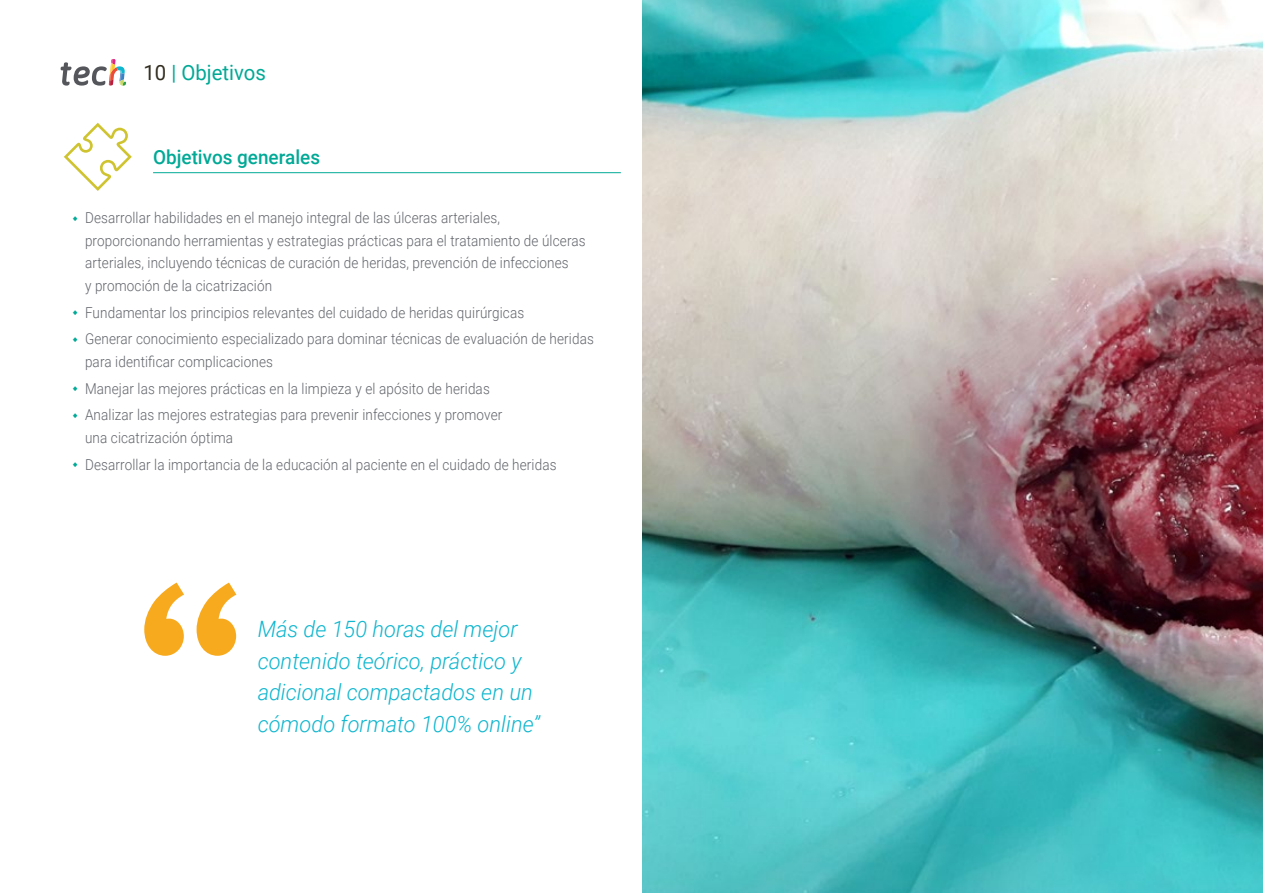
<style>
.page{position:relative;width:1263px;height:893px;background:#fff}
.page>*{position:absolute;margin:0;border:0;box-sizing:border-box;transform-origin:0 0}
.t1{font:italic 300 22.5px/31.5px "Roboto";color:#0fb6cf}
.t2{font:21px "Roboto";color:#00a996}
.t3{font:500 19.5px "Roboto";color:#00a996}
.t4{font:300 15px/26.7px "Roboto";letter-spacing:.01em;color:#61646a;scale:.9 1}
.s1{color:#312e20}
</style>
<div class="page">
<hr style="left:153px;top:172px;width:468px;height:1px;background:#00a996">
<svg style="left:64px;top:123px;width:68px;height:68px"></svg>
<img style="left:642px;top:0;width:621px;height:893px">
<svg style="left:144px;top:583px;width:92px;height:73px"></svg>
<svg style="left:61px;top:59px;width:65px;height:27px"></svg>
<h2 class="t2" style="left:144px;top:57px;width:124px"><span class="s1">10</span> | Objetivos</h2>
<h3 class="t3" style="left:153px;top:144px;width:169px">Objetivos generales</h3>
<p class="t4" style="left:85px;top:206px;width:558px;line-height:22.5px">Desarrollar habilidades en el manejo integral de las úlceras arteriales, proporcionando herramientas y estrategias prácticas para el tratamiento de úlceras arteriales, incluyendo técnicas de curación de heridas, prevención de infecciones<br>y promoción de la cicatrización</p>
<p class="t4" style="left:85px;top:298px;width:567px">Fundamentar los principios relevantes del cuidado de heridas quirúrgicas<br>Generar conocimiento especializado para dominar técnicas de evaluación de heridas</p>
<p class="t4" style="left:85px;top:348px;width:465px">para identificar complicaciones<br>Manejar las mejores prácticas en la limpieza y el apósito de heridas<br>Analizar las mejores estrategias para prevenir infecciones y promover</p>
<p class="t4" style="left:85px;top:424px;width:525px">una cicatrización óptima<br>Desarrollar la importancia de la educación al paciente en el cuidado de heridas</p>
<h1 class="t1" style="left:258px;top:612px;width:284px">Más de 150 horas del mejor contenido teórico, práctico y adicional compactados en un cómodo formato 100% online”</h1>
</div>
